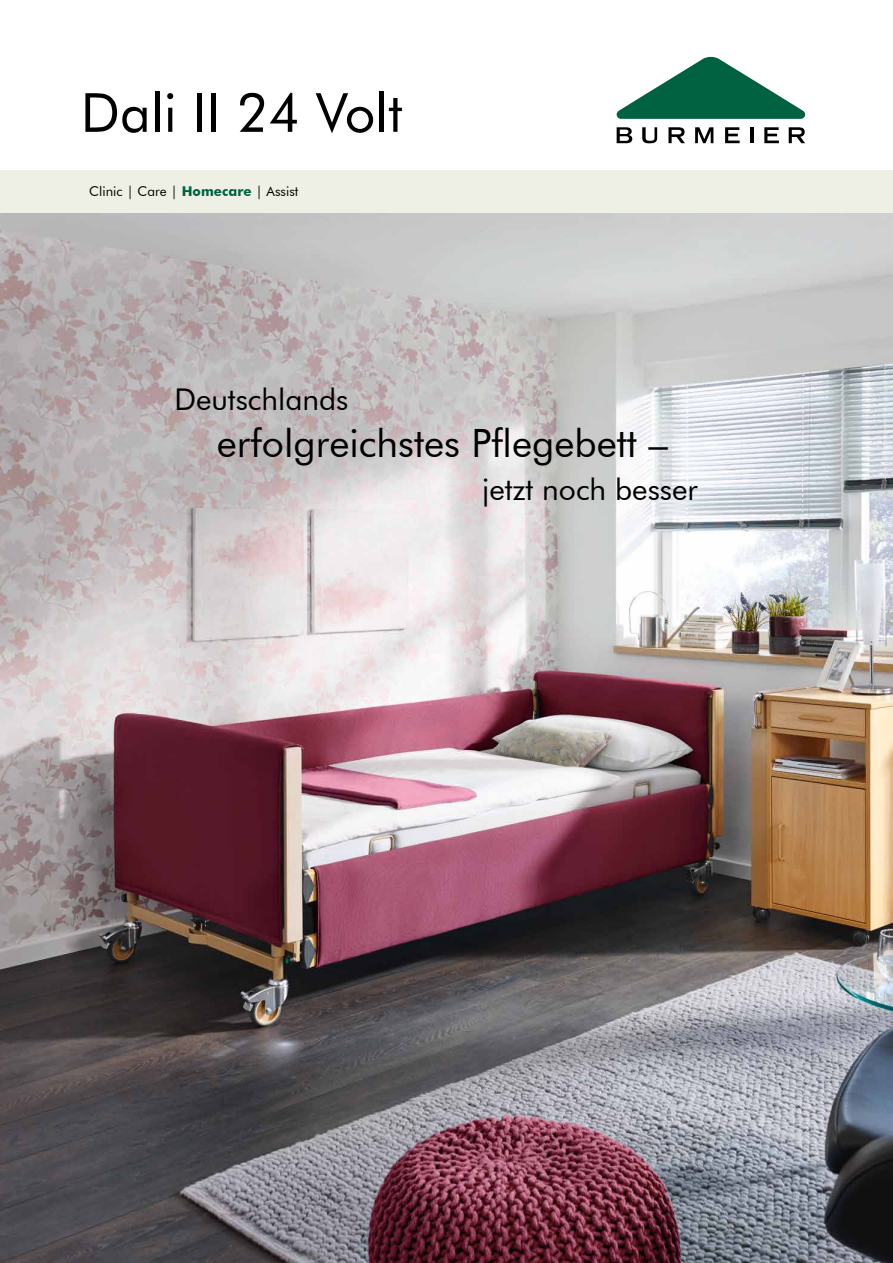
<style>
.page{position:relative;width:893px;height:1263px;background:#fff}
.page>*{position:absolute;margin:0;border:0;box-sizing:border-box;transform-origin:0 0}
.t1{font:54px "Futura BT";color:#000}
.t2{font:39px "Futura BT";color:#000}
.t3{font:30px "Futura BT";color:#000}
.t4{font:13.5px "Futura BT";letter-spacing:.005em;color:#000}
.s1{font-weight:700;color:#006241}
</style>
<div class="page">
<div style="left:0;top:170px;width:893px;height:43px;background:#eef0e5"></div>
<svg style="left:617px;top:57px;width:188px;height:62px"></svg>
<hr style="left:750px;top:127px;width:3px;height:16px;background:#000">
<svg style="left:695px;top:127px;width:18px;height:16px"></svg>
<svg style="left:725px;top:127px;width:15px;height:16px"></svg>
<svg style="left:764px;top:127px;width:15px;height:16px"></svg>
<svg style="left:789px;top:127px;width:16px;height:16px"></svg>
<svg style="left:668px;top:127px;width:17px;height:16px"></svg>
<svg style="left:617px;top:127px;width:15px;height:16px"></svg>
<svg style="left:642px;top:127px;width:15px;height:16px"></svg>
<img style="left:0;top:213px;width:893px;height:1050px">
<h1 class="t1" style="left:81px;top:80px;width:323px">Dali II 24 Volt</h1>
<p class="t4" style="left:89px;top:183px;width:211px">Clinic | Care | <span class="s1">Homecare</span> | Assist</p>
<h3 class="t3" style="left:174px;top:381px;width:176px">Deutschlands</h3>
<h2 class="t2" style="left:217px;top:419px;width:453px">erfolgreichstes Pflegebett –</h2>
<h3 class="t3" style="left:482px;top:471px;width:217px">jetzt noch besser</h3>
</div>
